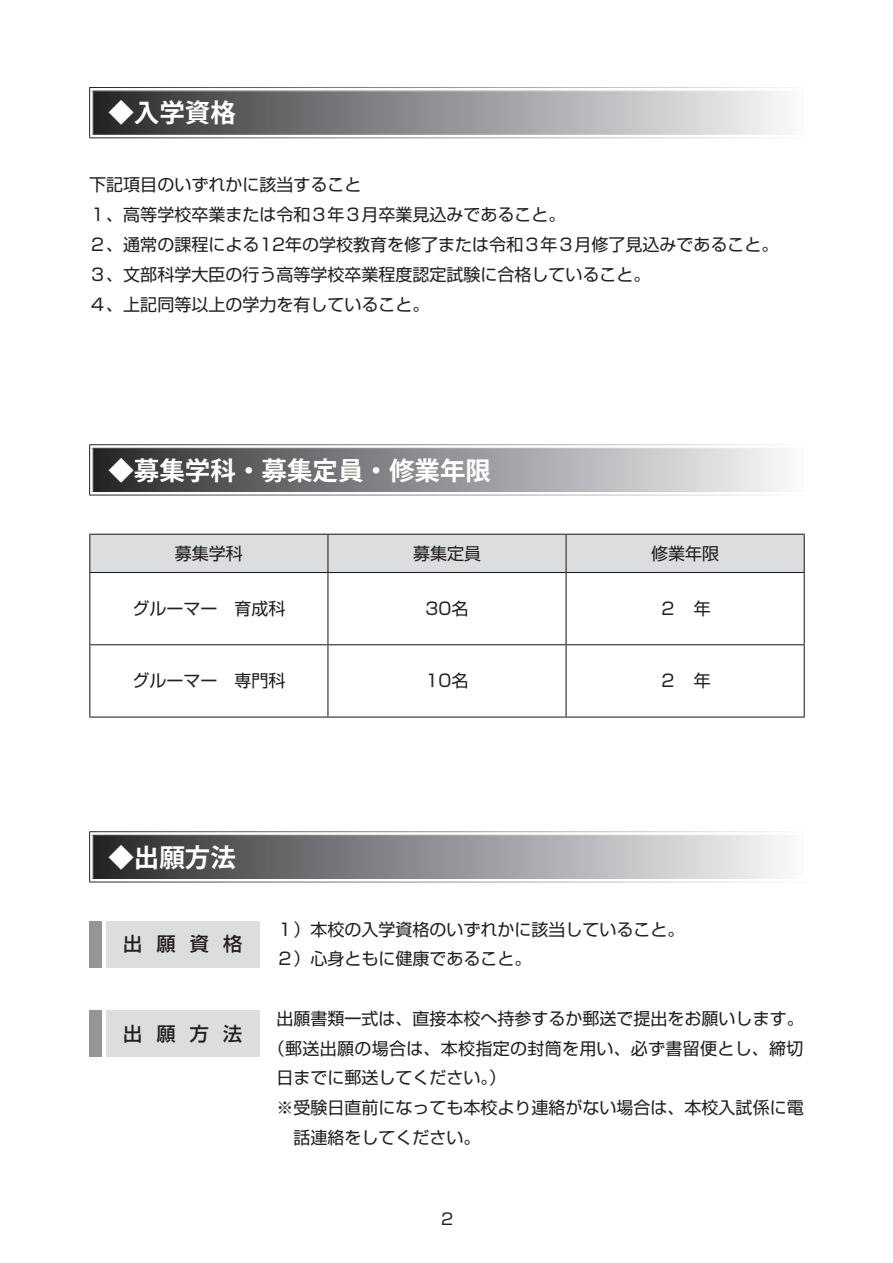
<style>
.page{position:relative;width:893px;height:1263px;background:#fff}
.page>*{position:absolute;margin:0;border:0;box-sizing:border-box;transform-origin:0 0}
.見だし{font:700 25.5px "Koz Go Pro";color:#fff}
.小見出し{font:500 19.2px "Shin Go Pr 6 N";letter-spacing:.74em;color:#231f20}
.本文{font:16.95px/29.7px "Shin Go Pr 6 N";color:#231f20}
.本文-2{font:16.95px/29.7px "Shin Go Pr 6 N";letter-spacing:.02em;color:#231f20}
.表_センター{font:16.95px "Shin Go Pr 6 N";color:#231f20}
.小見出し-2{font:15.9px "Shin Go Pr 6 N";color:#231f20}
</style>
<div class="page">
<div style="left:91px;top:89px;width:715px;height:47px;background:linear-gradient(to right,#2b2c2e,#fafbfe)"></div>
<svg style="left:90px;top:88px;width:716px;height:3px"></svg>
<svg style="left:90px;top:91px;width:3px;height:43px"></svg>
<hr style="left:804px;top:91px;width:4px;height:43px;background:#fff">
<svg style="left:89px;top:134px;width:719px;height:4px"></svg>
<hr style="left:93px;top:91px;width:711px;height:1px;background:#fff">
<hr style="left:93px;top:91px;width:1px;height:43px;background:#fff">
<div style="left:91px;top:446px;width:715px;height:47px;background:linear-gradient(to right,#2b2b2e,#fafbfe)"></div>
<svg style="left:90px;top:445px;width:716px;height:4px"></svg>
<svg style="left:90px;top:449px;width:3px;height:42px"></svg>
<hr style="left:804px;top:449px;width:4px;height:42px;background:#fff">
<svg style="left:90px;top:491px;width:716px;height:4px"></svg>
<hr style="left:93px;top:448px;width:711px;height:1px;background:#fff">
<hr style="left:93px;top:449px;width:1px;height:42px;background:#fff">
<hr style="left:93px;top:491px;width:711px;height:1px;background:#fff">
<div style="left:90px;top:535px;width:714px;height:37px;background:#dcdddf"></div>
<hr style="left:89px;top:534px;width:239px;height:1px;background:#231f20">
<hr style="left:89px;top:535px;width:1px;height:37px;background:#231f20">
<hr style="left:328px;top:534px;width:238px;height:1px;background:#231f20">
<hr style="left:327px;top:535px;width:1px;height:37px;background:#231f20">
<hr style="left:566px;top:534px;width:239px;height:1px;background:#231f20">
<hr style="left:566px;top:535px;width:1px;height:37px;background:#231f20">
<hr style="left:804px;top:535px;width:1px;height:37px;background:#231f20">
<hr style="left:89px;top:572px;width:239px;height:1px;background:#231f20">
<hr style="left:89px;top:573px;width:1px;height:71px;background:#231f20">
<hr style="left:328px;top:572px;width:238px;height:1px;background:#231f20">
<hr style="left:327px;top:573px;width:1px;height:71px;background:#231f20">
<hr style="left:566px;top:572px;width:239px;height:1px;background:#231f20">
<hr style="left:566px;top:573px;width:1px;height:71px;background:#231f20">
<hr style="left:804px;top:573px;width:1px;height:71px;background:#231f20">
<hr style="left:89px;top:644px;width:239px;height:1px;background:#231f20">
<hr style="left:89px;top:645px;width:1px;height:71px;background:#231f20">
<hr style="left:328px;top:644px;width:238px;height:1px;background:#231f20">
<hr style="left:327px;top:645px;width:1px;height:71px;background:#231f20">
<hr style="left:566px;top:644px;width:239px;height:1px;background:#231f20">
<hr style="left:566px;top:645px;width:1px;height:71px;background:#231f20">
<hr style="left:804px;top:645px;width:1px;height:71px;background:#231f20">
<hr style="left:89px;top:716px;width:239px;height:2px;background:#231f20">
<hr style="left:328px;top:716px;width:238px;height:2px;background:#231f20">
<hr style="left:566px;top:716px;width:239px;height:2px;background:#231f20">
<div style="left:91px;top:833px;width:715px;height:47px;background:linear-gradient(to right,#2b2b2e,#fafbfe)"></div>
<svg style="left:90px;top:832px;width:716px;height:4px"></svg>
<svg style="left:90px;top:836px;width:3px;height:42px"></svg>
<hr style="left:804px;top:836px;width:4px;height:42px;background:#fff">
<svg style="left:90px;top:878px;width:716px;height:4px"></svg>
<hr style="left:93px;top:835px;width:711px;height:1px;background:#fff">
<hr style="left:93px;top:836px;width:1px;height:42px;background:#fff">
<hr style="left:93px;top:878px;width:711px;height:1px;background:#fff">
<div style="left:106px;top:921px;width:153px;height:46px;background:#dcdddf"></div>
<div style="left:89px;top:921px;width:13px;height:46px;background:#939598"></div>
<div style="left:106px;top:1010px;width:153px;height:47px;background:#dcdddf"></div>
<div style="left:89px;top:1010px;width:13px;height:47px;background:#939598"></div>
<p class="見だし" style="left:108px;top:97px;width:129px">◆入学資格</p>
<p class="本文" style="left:89px;top:169px;width:274px">下記項目のいずれかに該当すること</p>
<p class="本文" style="left:89px;top:199px;width:478px">１、高等学校卒業または令和３年３月卒業見込みであること。</p>
<p class="本文" style="left:89px;top:228px;width:691px">２、通常の課程による12年の学校教育を修了または令和３年３月修了見込みであること。</p>
<p class="本文" style="left:89px;top:258px;width:563px">３、文部科学大臣の行う高等学校卒業程度認定試験に合格していること。</p>
<p class="本文" style="left:89px;top:288px;width:342px">４、上記同等以上の学力を有していること。</p>
<p class="見だし" style="left:108px;top:454px;width:384px">◆募集学科・募集定員・修業年限</p>
<p class="表_センター" style="left:175px;top:539px;width:70px">募集学科</p>
<p class="表_センター" style="left:413px;top:539px;width:70px">募集定員</p>
<p class="表_センター" style="left:651px;top:539px;width:70px">修業年限</p>
<p class="表_センター" style="left:132px;top:595px;width:155px">グルーマー　育成科</p>
<p class="表_センター" style="left:426px;top:595px;width:44px">30名</p>
<p class="表_センター" style="left:660px;top:595px;width:53px">２　年</p>
<p class="表_センター" style="left:132px;top:667px;width:155px">グルーマー　専門科</p>
<p class="表_センター" style="left:426px;top:667px;width:44px">10名</p>
<p class="表_センター" style="left:660px;top:667px;width:53px">２　年</p>
<p class="見だし" style="left:108px;top:841px;width:129px">◆出願方法</p>
<p class="小見出し" style="left:123px;top:928px;width:121px">出願資格</p>
<p class="小見出し" style="left:123px;top:1017px;width:121px">出願方法</p>
<p class="本文" style="left:276px;top:913px;width:410px">１）本校の入学資格のいずれかに該当していること。</p>
<p class="本文" style="left:276px;top:943px;width:257px">２）心身ともに健康であること。</p>
<p class="本文" style="left:276px;top:1002px;width:529px">出願書類一式は、直接本校へ持参するか郵送で提出をお願いします。</p>
<p class="本文-2" style="left:276px;top:1032px;width:529px;text-indent:-9px">（郵送出願の場合は、本校指定の封筒を用い、必ず書留便とし、締切日までに郵送してください。）</p>
<p class="本文" style="left:293px;top:1092px;width:512px;text-indent:-17px">※受験日直前になっても本校より連絡がない場合は、本校入試係に電話連絡をしてください。</p>
<p class="小見出し-2" style="left:441px;top:1206px;width:14px">2</p>
</div>
